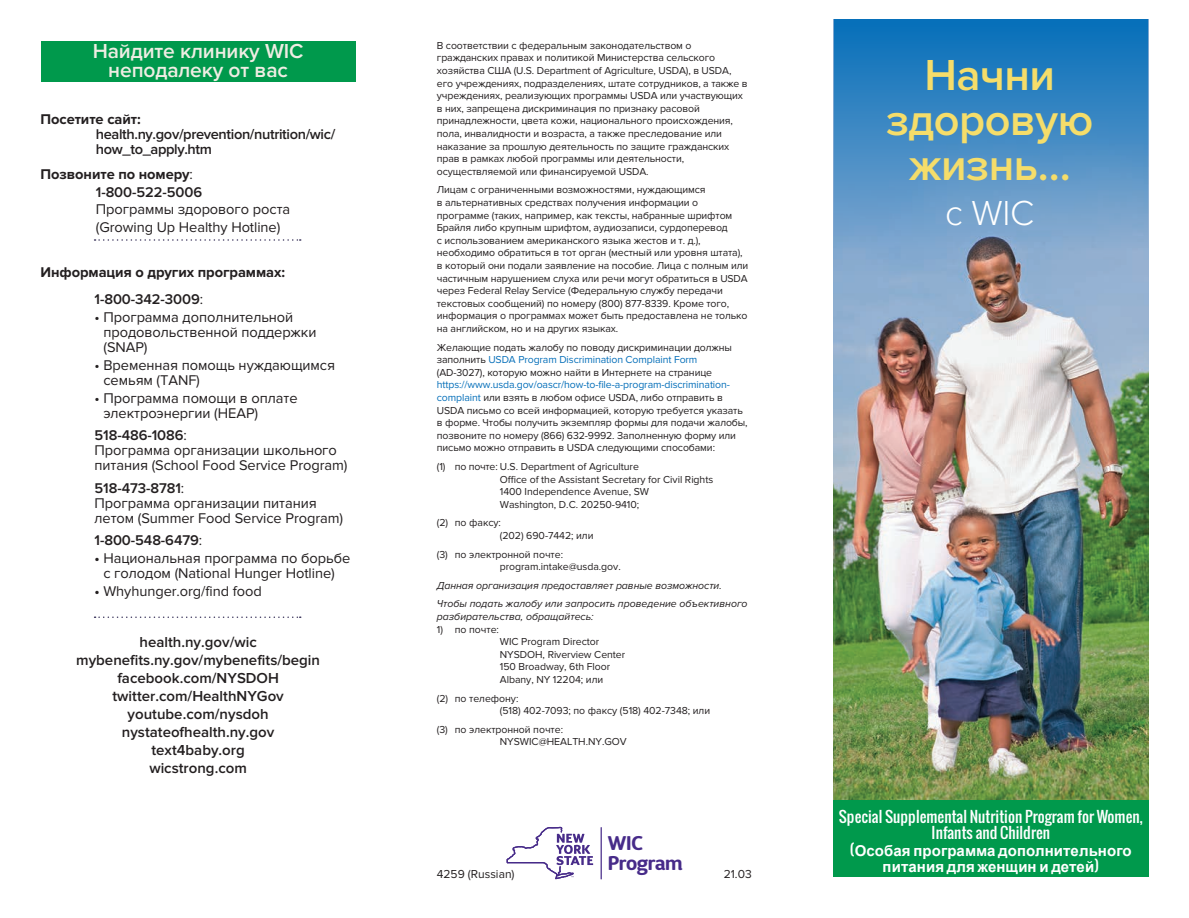
<style>
.page{position:relative;width:1189px;height:918px;background:#fff}
.page>*{position:absolute;margin:0;border:0;box-sizing:border-box;transform-origin:0 0}
.t1{font:600 45px/45px "Proxima Nova";letter-spacing:-.01em;color:#f5dd6a;text-align:center}
.t2{font:300 36px "Proxima Nova";color:#fff}
.t3{font:600 21px/19.5px "Proxima Nova";letter-spacing:-.005em;color:#efede3;text-align:center}
.t4{font:700 19.8px/20.1px "D Sari";letter-spacing:-.02em;color:#472b89}
.t5{font:600 15px/18px "Proxima Nova";color:#231f20;text-align:center}
.t6{font:15px/16.5px "Oswald";letter-spacing:.005em;color:#fff;text-align:center}
.t7{font:700 15px/16.5px "Arial";letter-spacing:.005em;color:#fff;text-align:center}
.t8{font:14.7px/15px "Proxima Nova";letter-spacing:-.005em;color:#231f20}
.t9{font:700 14.7px/17.5px "Proxima Nova";letter-spacing:-.005em;color:#231f20}
.t10{font:600 14.7px/15px "Proxima Nova";letter-spacing:-.025em;color:#231f20}
.t11{font:600 14.7px "Proxima Nova";letter-spacing:-.005em;color:#231f20}
.t12{font:12px "Proxima Nova";color:#231f20}
.t13{font:10.5px/12.6px "Proxima Nova";letter-spacing:-.01em;color:#231f20}
.t14{font:italic 10.5px/18.6px "Proxima Nova";color:#231f20}
.s1{font-weight:400}
.s2{font-weight:600}
.s3{color:#0770ba}
.s4{font-family:"Oswald";font-weight:400}
</style>
<div class="page">
<img style="left:833px;top:19px;width:315px;height:781px">
<div style="left:41px;top:41px;width:315px;height:40px;background:#00994c"></div>
<div style="left:833px;top:800px;width:315px;height:77px;background:#00994c"></div>
<hr style="left:600px;top:827px;width:1px;height:52px;background:#472b89">
<svg style="left:506px;top:827px;width:87px;height:52px"></svg>
<svg style="left:94px;top:239px;width:206px;height:2px"></svg>
<svg style="left:94px;top:616px;width:206px;height:2px"></svg>
<div style="left:834px;top:19px;width:312px;height:256px;background:linear-gradient(to bottom,#0270bd,#94abc9)"></div>
<h3 class="t3" style="left:93px;top:42px;width:212px">Найдите клинику WIC неподалеку от вас</h3>
<h3 class="t9" style="left:40px;top:111px;width:102px">Посетите сайт:</h3>
<h3 class="t10" style="left:96px;top:127px;width:241px">health.ny.gov/prevention/nutrition/wic/ how_to_apply.htm</h3>
<h3 class="t9" style="left:96px;top:166px;width:108px;text-indent:-55px">Позвоните по номеру<span class="s1">:<br></span><span class="s2">1-800-522-5006</span></h3>
<h3 class="t8" style="left:96px;top:201px;width:196px;line-height:17.5px">Программы здорового роста (Growing Up Healthy Hotline)</h3>
<h3 class="t9" style="left:94px;top:259px;width:192px;line-height:27px;text-indent:-54px">Информация о других программах:<br><span class="s2">1-800-342-3009</span><span class="s1">:</span></h3>
<h3 class="t8" style="left:103px;top:310px;width:214px;text-indent:-9px">• Программа дополнительной продовольственной поддержки (SNAP)</h3>
<h3 class="t8" style="left:103px;top:358px;width:233px;text-indent:-9px">• Временная помощь нуждающимся семьям (TANF)</h3>
<h3 class="t8" style="left:103px;top:391px;width:196px;text-indent:-9px">• Программа помощи в оплате электроэнергии (HEAP)</h3>
<h3 class="t8" style="left:94px;top:428px;width:254px"><span class="s2">518-486-1086</span>:<br>Программа организации школьного питания (School Food Service Program)</h3>
<h3 class="t8" style="left:94px;top:481px;width:250px"><span class="s2">518-473-8781</span>:<br>Программа организации питания летом (Summer Food Service Program)</h3>
<h3 class="t11" style="left:94px;top:532px;width:109px">1-800-548-6479<span class="s1">:</span></h3>
<h3 class="t8" style="left:94px;top:551px;width:257px;text-align:center"><span class="s2">•</span> Национальная программа по борьбе с голодом (National Hunger Hotline)</h3>
<h3 class="t8" style="left:94px;top:584px;width:169px"><span class="s2">•</span> Whyhunger.org/find food</h3>
<h3 class="t5" style="left:76px;top:634px;width:245px">health.ny.gov/wic mybenefits.ny.gov/mybenefits/begin facebook.com/NYSDOH twitter.com/HealthNYGov youtube.com/nysdoh nystateofhealth.ny.gov text4baby.org<br>wicstrong.com</h3>
<p class="t13" style="left:437px;top:39px;width:312px">В соответствии с федеральным законодательством о гражданских правах и политикой Министерства сельского хозяйства США (U.S. Department of Agriculture, USDA), в USDA, его учреждениях, подразделениях, штате сотрудников, а также в учреждениях, реализующих программы USDA или участвующих в них, запрещена дискриминация по признаку расовой принадлежности, цвета кожи, национального происхождения, пола, инвалидности и возраста, а также преследование или наказание за прошлую деятельность по защите гражданских прав в рамках любой программы или деятельности, осуществляемой или финансируемой USDA.</p>
<p class="t13" style="left:437px;top:184px;width:313px">Лицам с ограниченными возможностями, нуждающимся<br>в альтернативных средствах получения информации о программе (таких, например, как тексты, набранные шрифтом Брайля либо крупным шрифтом, аудиозаписи, сурдоперевод<br>с использованием американского языка жестов и т. д.), необходимо обратиться в тот орган (местный или уровня штата), в который они подали заявление на пособие. Лица с полным или частичным нарушением слуха или речи могут обратиться в USDA через Federal Relay Service (Федеральную службу передачи текстовых сообщений) по номеру (800) 877-8339. Кроме того, информация о программах может быть предоставлена не только на английском, но и на других языках.</p>
<p class="t13" style="left:437px;top:341px;width:296px">Желающие подать жалобу по поводу дискриминации должны заполнить <span class="s3">USDA Program Discrimination Complaint Form </span>(AD-3027), которую можно найти в Интернете на странице</p>
<p class="t13" style="left:437px;top:379px;width:312px"><span class="s3">https://www.usda.gov/oascr/how-to-file-a-program-discrimination&shy;complaint</span> или взять в любом офисе USDA, либо отправить в USDA письмо со всей информацией, которую требуется указать в форме. Чтобы получить экземпляр формы для подачи жалобы, позвоните по номеру (866) 632-9992. Заполненную форму или письмо можно отправить в USDA следующими способами:</p>
<p class="t13" style="left:500px;top:460px;width:215px;text-indent:-63px">(1) по почте: U.S. Department of Agriculture<br>Office of the Assistant Secretary for Civil Rights 1400 Independence Avenue, SW<br>Washington, D.C. 20250-9410;</p>
<p class="t13" style="left:500px;top:517px;width:95px;text-indent:-63px">(2) по факсу:<br>(202) 690‑7442; или</p>
<p class="t13" style="left:500px;top:548px;width:122px;text-indent:-63px">(3) по электронной почте: program.intake@usda.gov.</p>
<p class="t14" style="left:437px;top:576px;width:312px">Данная организация предоставляет равные возможности.<br>Чтобы подать жалобу или запросить проведение объективного</p>
<p class="t14" style="left:437px;top:607px;width:158px">разбирательства, обращайтесь:</p>
<p class="t13" style="left:437px;top:623px;width:64px">1) по почте:</p>
<p class="t13" style="left:500px;top:636px;width:127px">WIC Program Director<br>NYSDOH, Riverview Center<br>150 Broadway, 6th Floor<br>Albany, NY 12204; или</p>
<p class="t13" style="left:500px;top:692px;width:212px;text-indent:-63px">(2) по телефону:<br>(518) 402‑7093; по факсу (518) 402‑7348; или</p>
<p class="t13" style="left:500px;top:723px;width:128px;text-indent:-63px">(3) по электронной почте:<br>NYSWIC@HEALTH.NY.GOV</p>
<h3 class="t4" style="left:607px;top:833px;width:76px">WIC<br>Program</h3>
<p class="t12" style="left:437px;top:867px;width:79px">4259 (Russian)</p>
<p class="t12" style="left:723px;top:867px;width:29px">21.03</p>
<h1 class="t1" style="left:885px;top:53px;width:208px">Начни здоровую жизнь…</h1>
<h2 class="t2" style="left:944px;top:192px;width:91px">с WIC</h2>
<h3 class="t6" style="left:838px;top:808px;width:305px">Special Supplemental Nutrition Program for Women,<br>Infants and Children</h3>
<h3 class="t7" style="left:849px;top:842px;width:283px"><span class="s4">(</span>Особая программа дополнительного питания для женщин и детей<span class="s4">)</span></h3>
</div>
